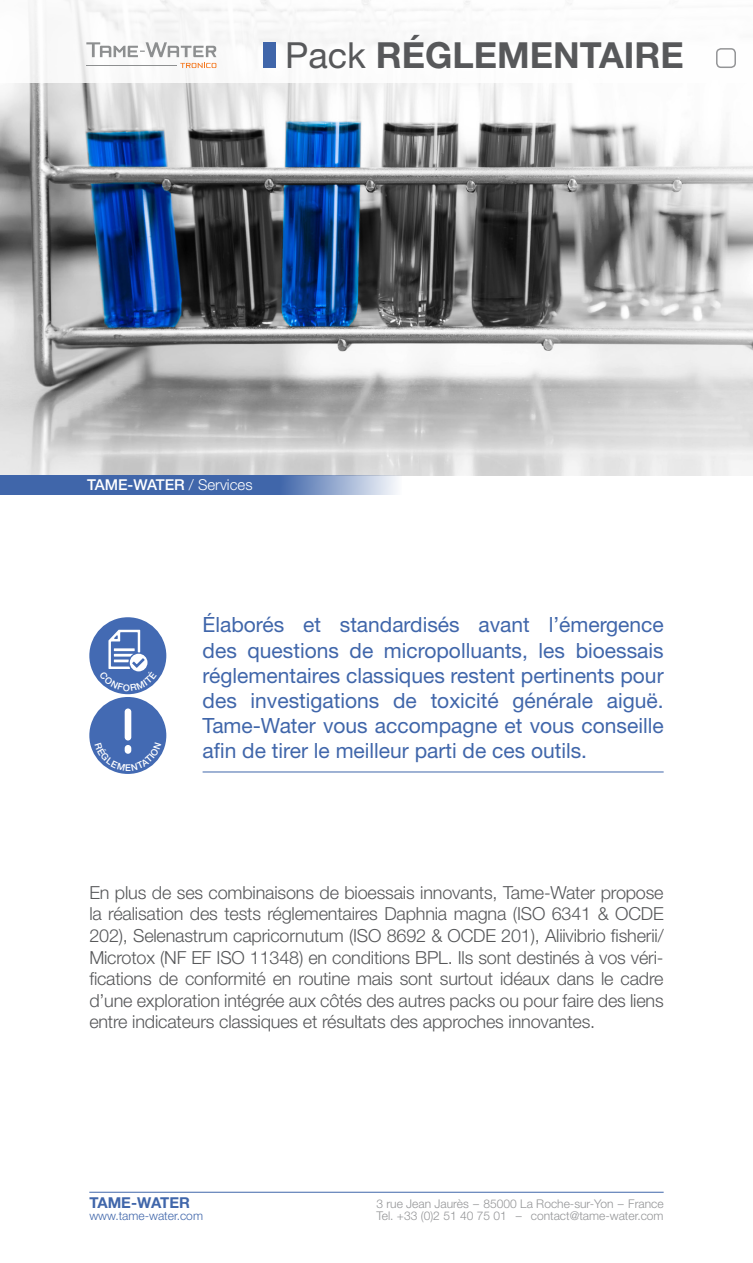
<style>
.page{position:relative;width:753px;height:1263px;background:#fff}
.page>*{position:absolute;margin:0;border:0;box-sizing:border-box;transform-origin:0 0}
.t1{font:700 36px "Helvetica Neue LT Std";color:#57585a}
.t2{font:21px/25.2px "Helvetica Neue LT Std";color:#4066aa;text-align:justify}
.t3{font:300 18px/21.6px "Helvetica Neue LT Std";letter-spacing:-.01em;color:#57585a;text-align:justify}
.t4{font:500 15px "Helvetica Neue LT Std";color:#fff}
.t5{font:700 15px "Helvetica Neue LT Std";color:#4066aa}
.t6{font:300 12px "Helvetica Neue LT Std";color:#949597}
.t7{font:300 12px "Helvetica Neue LT Std";color:#4066aa}
.s1{font-weight:400}
.s2{font-weight:300}
</style>
<div class="page">
<img style="left:0;top:83px;width:753px;height:392px">
<hr style="left:89px;top:1192px;width:574px;height:1px;background:#4066aa">
<hr style="left:86px;top:65px;width:91px;height:1px;background:#8d8f90">
<svg style="left:180px;top:63px;width:36px;height:5px"></svg>
<svg style="left:86px;top:42px;width:130px;height:15px"></svg>
<div style="left:716px;top:48px;width:20px;height:20px;border:2px solid #949597;border-radius:4px"></div>
<div style="left:264px;top:42px;width:12px;height:26px;background:#4066aa"></div>
<svg style="left:0;top:475px;width:402px;height:20px;background:#5c7cb6"></svg>
<div style="left:89px;top:617px;width:77px;height:77px;background:#436ab3;border-radius:50%"></div>
<div style="left:89px;top:697px;width:77px;height:77px;background:#436ab3;border-radius:50%"></div>
<div style="left:125px;top:708px;width:6px;height:32px;background:#fff;border-radius:3px"></div>
<hr style="left:202px;top:772px;width:461px;height:1px;background:#4066aa">
<svg style="left:99px;top:630px;width:58px;height:61px"></svg>
<svg style="left:95px;top:745px;width:66px;height:26px"></svg>
<p class="t1" style="left:285px;top:33px;width:400px"><span class="s1">Pack</span> RÉGLEMENTAIRE</p>
<p class="t4" style="left:87px;top:476px;width:167px">TAME-WATER <span class="s2">/ Services</span></p>
<p class="t2" style="left:202px;top:612px;width:462px">Élaborés et standardisés avant l’émergence des questions de micropolluants, les bioessais réglementaires classiques restent pertinents pour des investigations de toxicité générale aiguë.<br>Tame-Water vous accompagne et vous conseille afin de tirer le meilleur parti de ces outils.</p>
<p class="t3" style="left:89px;top:881px;width:576px">En plus de ses combinaisons de bioessais innovants, Tame-Water propose la réalisation des tests réglementaires Daphnia magna (ISO 6341 &amp; OCDE 202), Selenastrum capricornutum (ISO 8692 &amp; OCDE 201), Aliivibrio fisherii/ Microtox (NF EF ISO 11348) en conditions BPL. Ils sont destinés à vos véri&shy;fications de conformité en routine mais sont surtout idéaux dans le cadre d’une exploration intégrée aux côtés des autres packs ou pour faire des liens entre indicateurs classiques et résultats des approches innovantes.</p>
<p class="t5" style="left:89px;top:1193px;width:102px">TAME-WATER</p>
<p class="t6" style="left:376px;top:1196px;width:289px">3 rue Jean Jaurès – 85000 La Roche-sur-Yon – France</p>
<p class="t7" style="left:89px;top:1209px;width:115px">www.tame-water.com</p>
<p class="t6" style="left:376px;top:1209px;width:132px">Tel. +33 (0)2 51 40 75 01</p>
<p class="t6" style="left:531px;top:1209px;width:134px">contact@tame-water.com</p>
<p class="t6" style="left:516px;top:1209px;width:7px">–</p>
</div>
